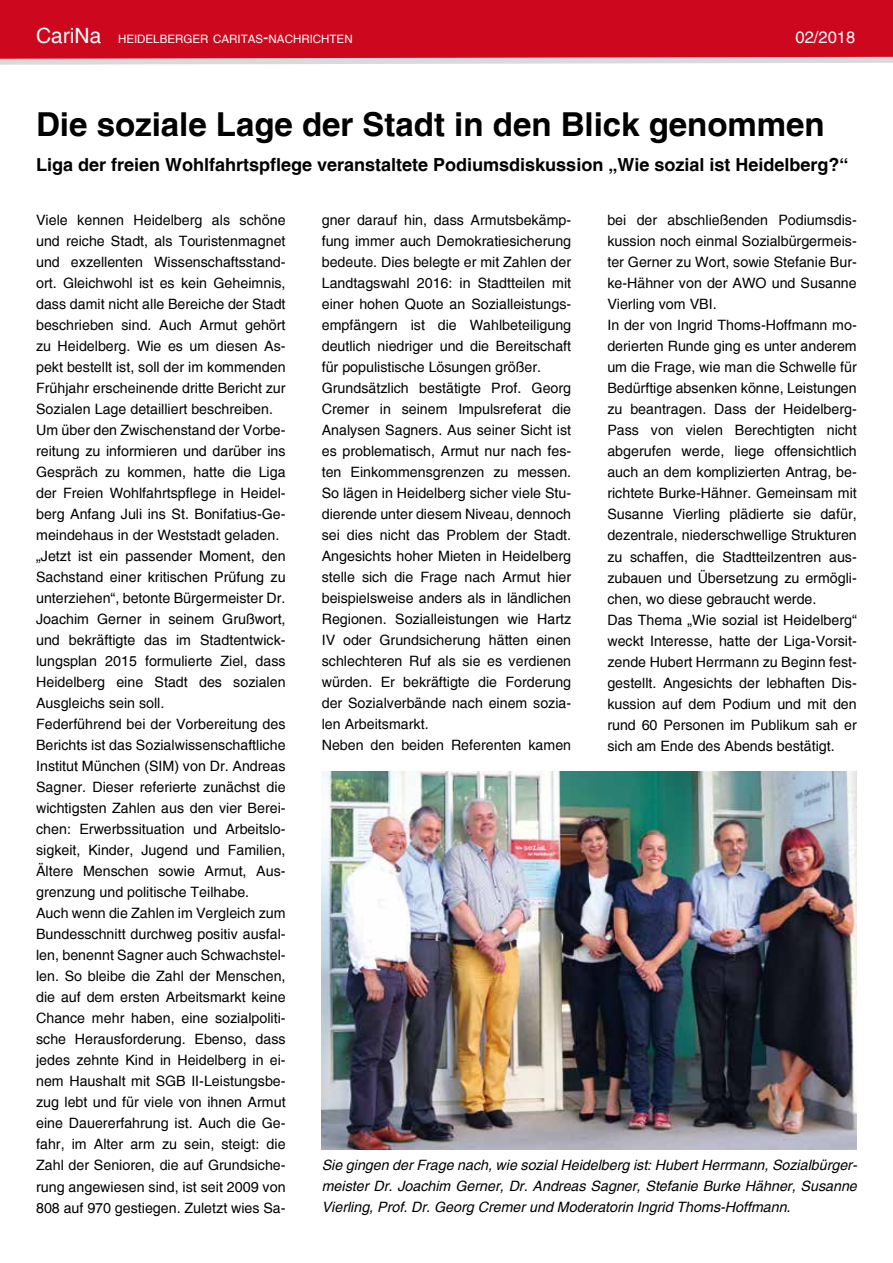
<style>
.page{position:relative;width:893px;height:1263px;background:#fff}
.page>*{position:absolute;margin:0;border:0;box-sizing:border-box;transform-origin:0 0}
.t1{font:700 33px "Helvetica";color:#000}
.t2{font:700 18px "Helvetica";color:#000}
.t3{font:16.5px "Helvetica";color:#fff}
.t4{font:14.25px/21px "Helvetica";color:#000}
.t5{font:italic 14.25px/21px "Helvetica";color:#000;text-align:justify}
.t6{font:11.55px "Helvetica";color:#fff}
.s1{font-size:21px}
.s2{font-size:16.5px}
</style>
<div class="page">
<svg style="left:0;top:0;width:893px;height:65px;background:#cf1f33"></svg>
<img style="left:322px;top:771px;width:535px;height:378px">
<p class="t6" style="left:36px;top:32px;width:318px"><span class="s1">CariNa</span> HEIDELBERGER CARITAS<span class="s2">-</span>NACHRICHTEN</p>
<p class="t3" style="left:795px;top:27px;width:61px">02/2018</p>
<h1 class="t1" style="left:36px;top:104px;width:790px">Die soziale Lage der Stadt in den Blick genommen</h1>
<p class="t2" style="left:36px;top:153px;width:814px">Liga der freien Wohlfahrtspflege veranstaltete Podiumsdiskussion „Wie sozial ist Heidelberg?“</p>
<p class="t4" style="left:36px;top:210px;width:251px">Viele kennen Heidelberg als schöne und reiche Stadt, als Touristenmagnet und exzellenten Wissenschaftsstand&shy;ort. Gleichwohl ist es kein Geheimnis, dass damit nicht alle Bereiche der Stadt beschrieben sind. Auch Armut gehört zu Heidelberg. Wie es um diesen As&shy;pekt bestellt ist, soll der im kommenden Frühjahr erscheinende dritte Bericht zur Sozialen Lage detailliert beschreiben.<br>Um über den Zwischenstand der Vorbe&shy;reitung zu informieren und darüber ins Gespräch zu kommen, hatte die Liga der Freien Wohlfahrtspflege in Heidel&shy;berg Anfang Juli ins St. Bonifatius-Ge&shy;meindehaus in der Weststadt geladen. „Jetzt ist ein passender Moment, den Sachstand einer kritischen Prüfung zu unterziehen“, betonte Bürgermeister Dr.<br>Joachim Gerner in seinem Grußwort, und bekräftigte das im Stadtentwick&shy;lungsplan 2015 formulierte Ziel, dass Heidelberg eine Stadt des sozialen Ausgleichs sein soll.<br>Federführend bei der Vorbereitung des Berichts ist das Sozialwissenschaftliche Institut München (SIM) von Dr. Andreas Sagner. Dieser referierte zunächst die wichtigsten Zahlen aus den vier Berei&shy;chen: Erwerbssituation und Arbeitslo&shy;sigkeit, Kinder, Jugend und Familien, Ältere Menschen sowie Armut, Aus&shy;grenzung und politische Teilhabe.<br>Auch wenn die Zahlen im Vergleich zum Bundesschnitt durchweg positiv ausfal&shy;len, benennt Sagner auch Schwachstel&shy;len. So bleibe die Zahl der Menschen, die auf dem ersten Arbeitsmarkt keine Chance mehr haben, eine sozialpoliti&shy;sche Herausforderung. Ebenso, dass jedes zehnte Kind in Heidelberg in ei&shy;nem Haushalt mit SGB II-Leistungsbe&shy;zug lebt und für viele von ihnen Armut eine Dauererfahrung ist. Auch die Ge&shy;fahr, im Alter arm zu sein, steigt: die Zahl der Senioren, die auf Grundsiche&shy;rung angewiesen sind, ist seit 2009 von 808 auf 970 gestiegen. Zuletzt wies Sa-</p>
<p class="t4" style="left:607px;top:210px;width:251px">bei der abschließenden Podiumsdis&shy;kussion noch einmal Sozialbürgermeis&shy;ter Gerner zu Wort, sowie Stefanie Bur&shy;ke-Hähner von der AWO und Susanne Vierling vom VBI.<br>In der von Ingrid Thoms-Hoffmann mo&shy;derierten Runde ging es unter anderem um die Frage, wie man die Schwelle für Bedürftige absenken könne, Leistungen zu beantragen. Dass der Heidelberg-Pass von vielen Berechtigten nicht abgerufen werde, liege offensichtlich auch an dem komplizierten Antrag, be&shy;richtete Burke-Hähner. Gemeinsam mit Susanne Vierling plädierte sie dafür, dezentrale, niederschwellige Strukturen zu schaffen, die Stadtteilzentren aus&shy;zubauen und Übersetzung zu ermögli&shy;chen, wo diese gebraucht werde.<br>Das Thema „Wie sozial ist Heidelberg“ weckt Interesse, hatte der Liga-Vorsit&shy;zende Hubert Herrmann zu Beginn fest&shy;gestellt. Angesichts der lebhaften Dis&shy;kussion auf dem Podium und mit den rund 60 Personen im Publikum sah er sich am Ende des Abends bestätigt.</p>
<p class="t4" style="left:322px;top:210px;width:251px">gner darauf hin, dass Armutsbekämp&shy;fung immer auch Demokratiesicherung bedeute. Dies belegte er mit Zahlen der Landtagswahl 2016: in Stadtteilen mit einer hohen Quote an Sozialleistungs&shy;empfängern ist die Wahlbeteiligung deutlich niedriger und die Bereitschaft für populistische Lösungen größer.<br>Grundsätzlich bestätigte Prof. Georg Cremer in seinem Impulsreferat die Analysen Sagners. Aus seiner Sicht ist es problematisch, Armut nur nach fes&shy;ten Einkommensgrenzen zu messen.<br>So lägen in Heidelberg sicher viele Stu&shy;dierende unter diesem Niveau, dennoch sei dies nicht das Problem der Stadt.<br>Angesichts hoher Mieten in Heidelberg stelle sich die Frage nach Armut hier beispielsweise anders als in ländlichen Regionen. Sozialleistungen wie Hartz IV oder Grundsicherung hätten einen schlechteren Ruf als sie es verdienen würden. Er bekräftigte die Forderung der Sozialverbände nach einem sozia&shy;len Arbeitsmarkt.<br>Neben den beiden Referenten kamen</p>
<p class="t5" style="left:322px;top:1155px;width:537px">Sie gingen der Frage nach, wie sozial Heidelberg ist: Hubert Herrmann, Sozialbürger&shy;meister Dr. Joachim Gerner, Dr. Andreas Sagner, Stefanie Burke Hähner, Susanne Vierling, Prof. Dr. Georg Cremer und Moderatorin Ingrid Thoms-Hoffmann.</p>
</div>
